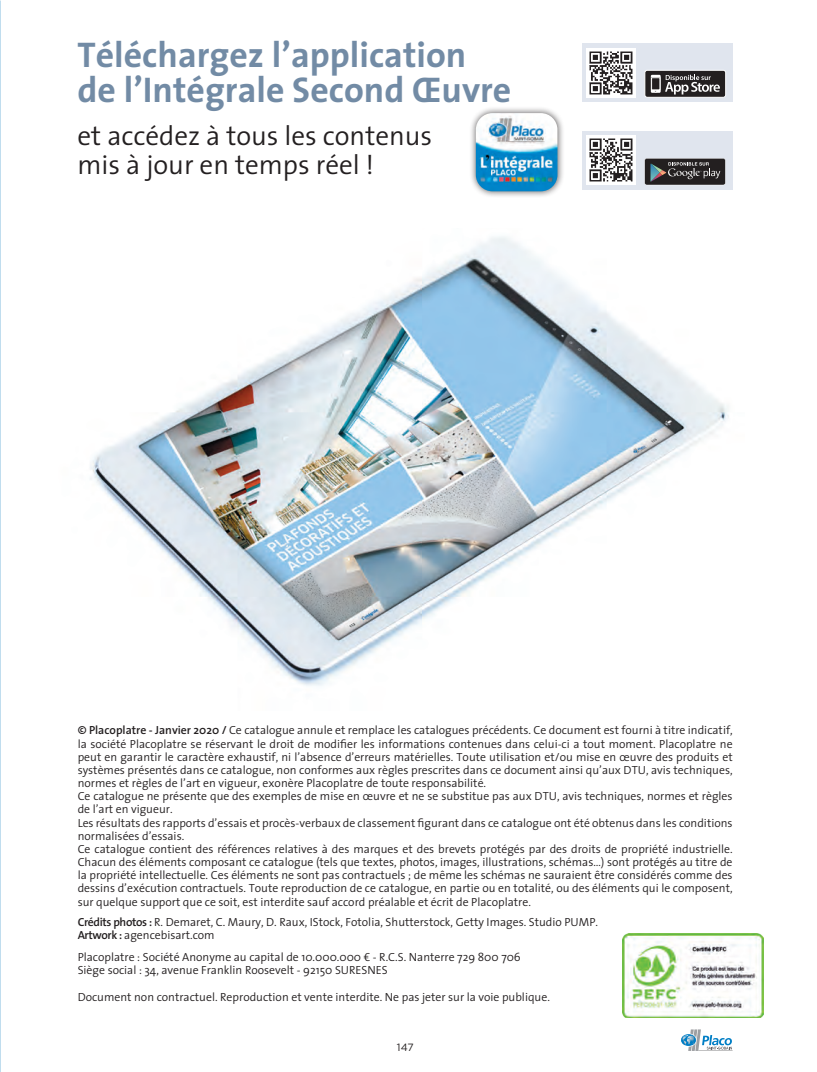
<style>
.page{position:relative;width:817px;height:1072px;background:#fff}
.page>*{position:absolute;margin:0;border:0;box-sizing:border-box;transform-origin:0 0}
.t1{font:700 35.85px/35.8px "The Sans";color:#728ba5}
.t2{font:300 27.15px/29.2px "The Sans";color:#231f20}
.t3{font:300 11.7px/13.2px "The Sans";color:#231f20}
.t4{font:10.5px "Gotham";color:#231f20}
.s1{font-weight:600}
</style>
<div class="page">
<img style="left:0;top:0;width:1px;height:433px">
<img style="left:0;top:433px;width:1px;height:457px">
<img style="left:0;top:890px;width:1px;height:181px">
<svg style="left:681px;top:1029px;width:51px;height:22px"></svg>
<div style="left:582px;top:44px;width:150px;height:58px;background:#e0e5ee"></div>
<img style="left:586px;top:48px;width:50px;height:50px">
<div style="left:644px;top:70px;width:81px;height:27px;background:#231f20;border-radius:2px"></div>
<div style="left:644px;top:70px;width:81px;height:27px;border:1px solid #fff;border-radius:2px"></div>
<div style="left:650px;top:75px;width:10px;height:18px;background:#fff"></div>
<svg style="left:665px;top:75px;width:54px;height:19px"></svg>
<div style="left:651px;top:78px;width:8px;height:12px;background:#231f20"></div>
<div style="left:651px;top:77px;width:9px;height:13px;border:1px solid #fff"></div>
<div style="left:582px;top:131px;width:150px;height:59px;background:#e0e5ee"></div>
<img style="left:586px;top:135px;width:50px;height:50px">
<svg style="left:644px;top:158px;width:81px;height:27px;background:#434243"></svg>
<img style="left:90px;top:236px;width:639px;height:450px">
<div style="left:468px;top:106px;width:96px;height:92px;background:#231f20;opacity:.75"></div>
<img style="left:475px;top:113px;width:82px;height:78px">
<img style="left:622px;top:933px;width:140px;height:84px">
<p class="t1" style="left:78px;top:35px;width:435px">Téléchargez l’application de l’Intégrale Second Œuvre</p>
<h2 class="t2" style="left:78px;top:120px;width:356px">et accédez à tous les contenus mis à jour en temps réel !</h2>
<p class="t3" style="left:78px;top:723px;width:656px"><span class="s1">© Placoplatre - Janvier 2020 /</span> Ce catalogue annule et remplace les catalogues précédents. Ce document est fourni à titre indicatif, la société Placoplatre se réservant le droit de modifier les informations contenues dans celui-ci a tout moment. Placoplatre ne peut en garantir le caractère exhaustif, ni l’absence d’erreurs matérielles. Toute utilisation et/ou mise en œuvre des produits et systèmes présentés dans ce catalogue, non conformes aux règles prescrites dans ce document ainsi qu’aux DTU, avis techniques, normes et règles de l’art en vigueur, exonère Placoplatre de toute responsabilité.<br>Ce catalogue ne présente que des exemples de mise en œuvre et ne se substitue pas aux DTU, avis techniques, normes et règles de l’art en vigueur.<br>Les résultats des rapports d’essais et procès-verbaux de classement figurant dans ce catalogue ont été obtenus dans les conditions normalisées d’essais.<br>Ce catalogue contient des références relatives à des marques et des brevets protégés par des droits de propriété industrielle.<br>Chacun des éléments composant ce catalogue (tels que textes, photos, images, illustrations, schémas…) sont protégés au titre de la propriété intellectuelle. Ces éléments ne sont pas contractuels ; de même les schémas ne sauraient être considérés comme des dessins d’exécution contractuels. Toute reproduction de ce catalogue, en partie ou en totalité, ou des éléments qui le composent, sur quelque support que ce soit, est interdite sauf accord préalable et écrit de Placoplatre.</p>
<p class="t3" style="left:78px;top:915px;width:521px"><span class="s1">Crédits photos :</span> R. Demaret, C. Maury, D. Raux, IStock, Fotolia, Shutterstock, Getty Images. Studio PUMP.<br><span class="s1">Artwork :</span> agencebisart.com</p>
<p class="t3" style="left:78px;top:950px;width:444px">Placoplatre : Société Anonyme au capital de 10.000.000 € - R.C.S. Nanterre 729 800 706<br>Siège social : 34, avenue Franklin Roosevelt - 92150 SURESNES</p>
<p class="t3" style="left:78px;top:989px;width:473px">Document non contractuel. Reproduction et vente interdite. Ne pas jeter sur la voie publique.</p>
<p class="t4" style="left:397px;top:1040px;width:18px">147</p>
</div>
